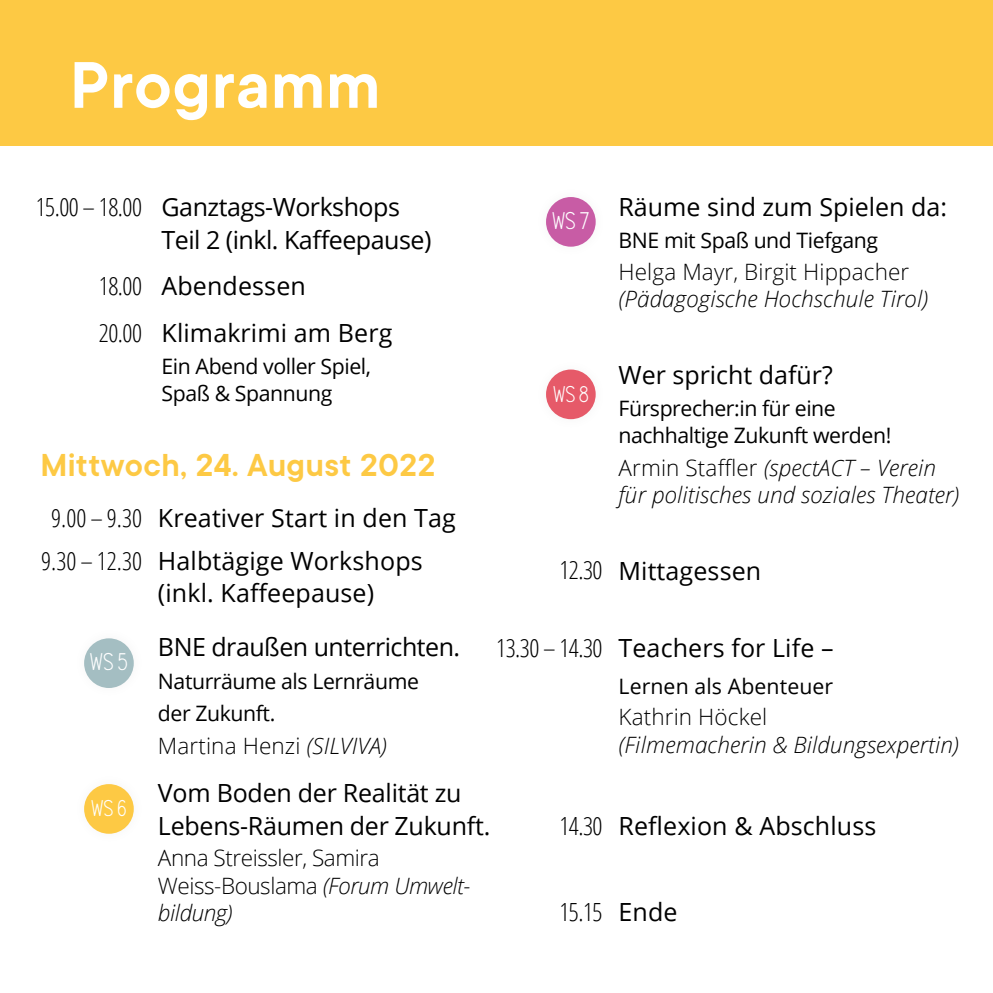
<style>
.page{position:relative;width:993px;height:993px;background:#fff}
.page>*{position:absolute;margin:0;border:0;box-sizing:border-box;transform-origin:0 0}
.t1{font:600 72.5px "TT Commons";letter-spacing:.01em;color:#fff}
.t2{font:600 35px "TT Commons";letter-spacing:.01em;color:#fdc944}
.t3{font:25px/46.8px "Open Sans";color:#000}
.t4{font:25px/32.5px "Open Sans";letter-spacing:-.02em;color:#000}
.t5{font:300 condensed 25px/43px "Open Sans";letter-spacing:-.02em;color:#000;text-align:center}
.t6{font:23.5px "Marvelous Sans Demo";color:#fff;scale:.91 1}
.t7{font:italic 300 22.5px/27.5px "Open Sans";letter-spacing:.005em;color:#000}
.t8{font:300 22.5px "Open Sans";letter-spacing:.005em;color:#000}
.t9{font:300 22.5px/27.5px "Open Sans";letter-spacing:-.02em;color:#000}
.t10{font:22px "Marvelous Sans Demo";color:#fff;scale:.91 1}
.t11{font:21.25px/27.5px "Open Sans";letter-spacing:-.02em;color:#000}
.t12{font:21.25px "Open Sans";letter-spacing:.005em;color:#000}
.s1{font-style:italic}
.s2{font-style:normal}
</style>
<div class="page">
<div style="left:0;top:0;width:992px;height:145px;background:#fdc944"></div>
<div style="left:546px;top:197px;width:49px;height:49px;background:#c85ca5;border-radius:50%"></div>
<div style="left:546px;top:369px;width:49px;height:50px;background:#e65a69;border-radius:50%"></div>
<div style="left:84px;top:638px;width:50px;height:49px;background:#a4bec2;border-radius:50%"></div>
<div style="left:84px;top:783px;width:50px;height:50px;background:#fdc944;border-radius:50%"></div>
<h1 class="t1" style="left:70px;top:45px;width:312px">Programm</h1>
<p class="t5" style="left:36px;top:185px;width:108px">15.00 – 18.00</p>
<p class="t5" style="left:99px;top:262px;width:45px;line-height:46.8px;text-align:left">18.00<br>20.00</p>
<p class="t4" style="left:161px;top:190px;width:271px">Ganztags-Workshops<br>Teil 2 (inkl. Kaffeepause)</p>
<p class="t3" style="left:161px;top:262px;width:232px">Abendessen<br>Klimakrimi am Berg</p>
<p class="t11" style="left:161px;top:352px;width:211px">Ein Abend voller Spiel,<br>Spaß &amp; Spannung</p>
<p class="t6" style="left:552px;top:210px;width:43px">WS 7</p>
<p class="t10" style="left:553px;top:384px;width:41px">WS 8</p>
<h2 class="t2" style="left:40px;top:446px;width:396px">Mittwoch, 24. August 2022</h2>
<p class="t5" style="left:41px;top:495px;width:102px">9.00 – 9.30<br>9.30 – 12.30</p>
<p class="t6" style="left:90px;top:651px;width:43px">WS 5</p>
<p class="t10" style="left:91px;top:798px;width:40px">WS 6</p>
<p class="t3" style="left:158px;top:495px;width:299px;line-height:43px">Kreativer Start in den Tag<br>Halbtägige Workshops</p>
<p class="t4" style="left:158px;top:565px;width:304px;line-height:53.8px">(inkl. Kaffeepause)<br>BNE draußen unterrichten.</p>
<p class="t11" style="left:158px;top:664px;width:262px;line-height:32.5px">Naturräume als Lernräume der Zukunft.</p>
<p class="t8" style="left:158px;top:730px;width:230px">Martina Henzi <span class="s1">(SILVIVA)</span></p>
<p class="t3" style="left:158px;top:775px;width:334px;line-height:32.5px">Vom Boden der Realität zu<br>Lebens-Räumen der Zukunft.</p>
<p class="t9" style="left:158px;top:843px;width:314px">Anna Streissler, Samira<br>Weiss-Bouslama <span class="s1">(Forum Umwelt&shy;bildung)</span></p>
<p class="t5" style="left:559px;top:548px;width:45px">12.30</p>
<p class="t5" style="left:496px;top:625px;width:108px">13.30 – 14.30</p>
<p class="t5" style="left:559px;top:803px;width:45px">14.30</p>
<p class="t5" style="left:559px;top:889px;width:45px">15.15</p>
<p class="t3" style="left:618px;top:183px;width:330px">Räume sind zum Spielen da:</p>
<p class="t11" style="left:618px;top:226px;width:261px">BNE mit Spaß und Tiefgang</p>
<p class="t8" style="left:618px;top:256px;width:292px">Helga Mayr, Birgit Hippacher</p>
<p class="t7" style="left:618px;top:284px;width:311px">(Pädagogische Hochschule Tirol)</p>
<p class="t3" style="left:618px;top:350px;width:216px">Wer spricht dafür?</p>
<p class="t11" style="left:618px;top:393px;width:274px">Fürsprecher:in für eine nachhaltige Zukunft werden!</p>
<p class="t7" style="left:618px;top:452px;width:342px"><span class="s2">Armin Staffler</span> (spectACT – Verein für politisches und soziales Theater)</p>
<p class="t3" style="left:618px;top:546px;width:144px">Mittagessen</p>
<p class="t3" style="left:618px;top:623px;width:216px">Teachers for Life –</p>
<p class="t12" style="left:618px;top:671px;width:216px">Lernen als Abenteuer</p>
<p class="t8" style="left:618px;top:701px;width:150px">Kathrin Höckel</p>
<p class="t7" style="left:618px;top:730px;width:342px">(Filmemacherin &amp; Bildungsexpertin)</p>
<p class="t3" style="left:618px;top:801px;width:259px">Reflexion &amp; Abschluss</p>
<p class="t3" style="left:618px;top:887px;width:60px">Ende</p>
</div>
